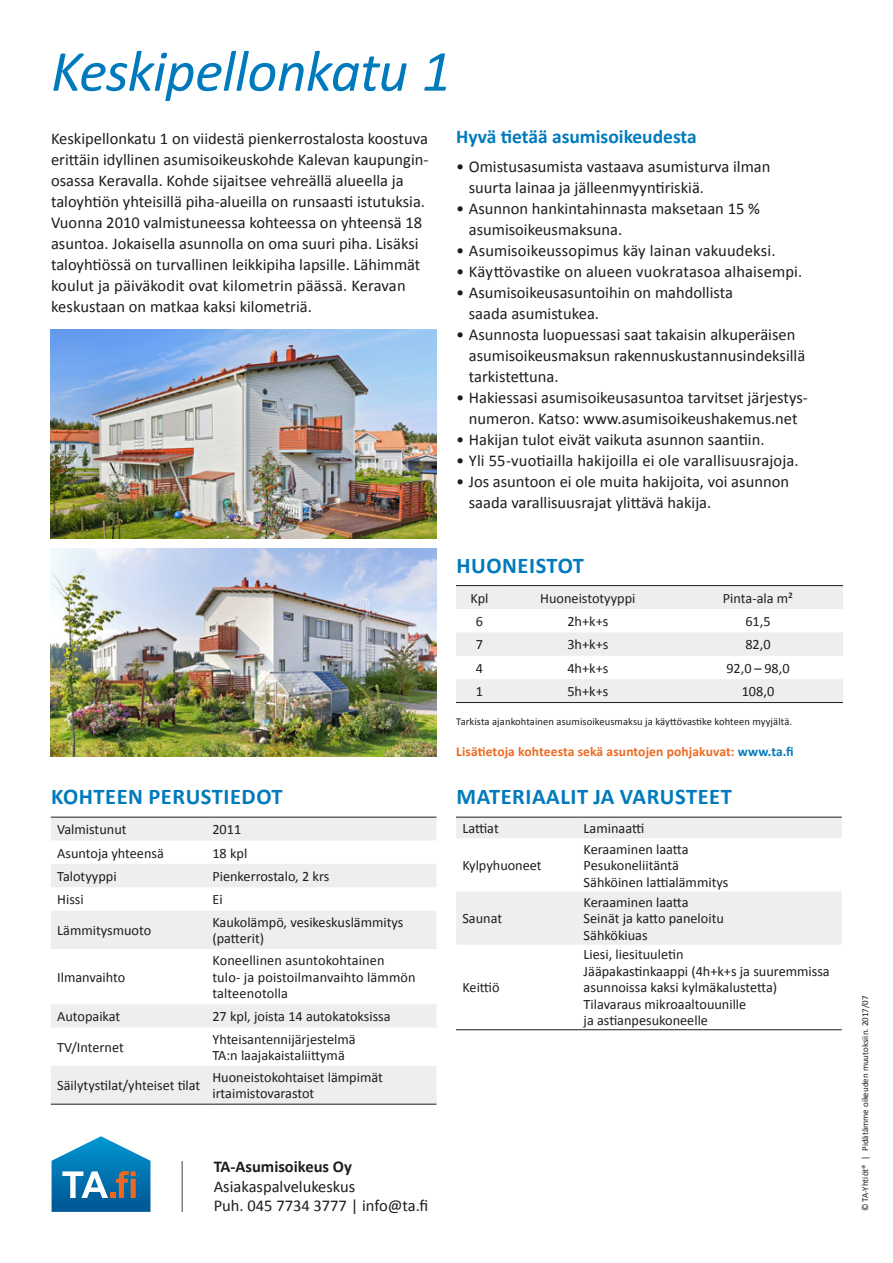
<style>
.page{position:relative;width:893px;height:1263px;background:#fff}
.page>*{position:absolute;margin:0;border:0;box-sizing:border-box;transform-origin:0 0}
.Otsikko1{font:italic 58.5px "Calibri";letter-spacing:-.02em;color:#007abc}
.Otsikko_2{font:700 22.5px "Calibri";letter-spacing:.025em;color:#007abc}
.Väliotsikko{font:700 19.5px "Calibri";color:#007abc}
.leipis_bullets{font:16.5px/21px "Calibri";color:#1d1d1b}
.leipis{font:16.5px/21px "Calibri";color:#1d1d1b}
.yhteystiedot{font:16.5px "Calibri";color:#1d1d1b}
.yhteystiedot-2{font:700 16.5px "Calibri";color:#1d1d1b}
.taulukko_vasen_tasa{font:14.25px/16.5px "Calibri";color:#1d1d1b}
.taulukko_keskitetty{font:14.25px "Calibri";color:#1d1d1b}
.teksti_7pt{font:700 13.5px "Calibri";letter-spacing:.01em;color:#ed6921}
.teksti_7pt-2{font:10.5px "Calibri";letter-spacing:.01em;color:#1d1d1b}
.teksti_6pt{font:9px "Calibri";color:#1d1d1b}
.s1{color:#007abc}
</style>
<div class="page">
<svg style="left:456px;top:816px;width:386px;height:1px"></svg>
<svg style="left:456px;top:818px;width:386px;height:127px;fill:#eee"></svg>
<hr style="left:456px;top:817px;width:128px;height:1px;background:#1d1d1b">
<hr style="left:584px;top:817px;width:258px;height:1px;background:#1d1d1b">
<hr style="left:456px;top:1029px;width:128px;height:1px;background:#1d1d1b">
<hr style="left:584px;top:1029px;width:258px;height:1px;background:#1d1d1b">
<svg style="left:456px;top:586px;width:387px;height:116px"></svg>
<hr style="left:456px;top:585px;width:47px;height:1px;background:#1d1d1b">
<hr style="left:503px;top:585px;width:170px;height:1px;background:#1d1d1b">
<hr style="left:673px;top:585px;width:170px;height:1px;background:#1d1d1b">
<hr style="left:456px;top:702px;width:47px;height:1px;background:#1d1d1b">
<hr style="left:503px;top:702px;width:170px;height:1px;background:#1d1d1b">
<hr style="left:673px;top:702px;width:170px;height:1px;background:#1d1d1b">
<svg style="left:51px;top:818px;width:385px;height:286px;fill:#f2f2f2"></svg>
<hr style="left:51px;top:817px;width:161px;height:1px;background:#1d1d1b">
<hr style="left:212px;top:817px;width:224px;height:1px;background:#1d1d1b">
<hr style="left:51px;top:1104px;width:161px;height:1px;background:#1d1d1b">
<hr style="left:212px;top:1104px;width:224px;height:1px;background:#1d1d1b">
<img style="left:51px;top:330px;width:386px;height:208px">
<img style="left:51px;top:548px;width:386px;height:208px">
<svg style="left:52px;top:1136px;width:98px;height:76px"></svg>
<hr style="left:182px;top:1161px;width:1px;height:51px;background:#7c7b7b">
<p class="Otsikko1" style="left:51px;top:31px;width:402px">Keskipellonkatu 1</p>
<p class="leipis" style="left:51px;top:128px;width:379px">Keskipellonkatu 1 on viidestä pienkerrostalosta koostuva erittäin idyllinen asumisoikeuskohde Kalevan kaupungin&shy;osassa Keravalla. Kohde sijaitsee vehreällä alueella ja taloyhtiön yhteisillä piha-alueilla on runsaasti istutuksia.<br>Vuonna 2010 valmistuneessa kohteessa on yhteensä 18 asuntoa. Jokaisella asunnolla on oma suuri piha. Lisäksi taloyhtiössä on turvallinen leikkipiha lapsille. Lähimmät koulut ja päiväkodit ovat kilometrin päässä. Keravan keskustaan on matkaa kaksi kilometriä.</p>
<p class="Väliotsikko" style="left:456px;top:124px;width:242px">Hyvä tietää asumisoikeudesta</p>
<p class="leipis_bullets" style="left:469px;top:156px;width:303px;text-indent:-13px">• Omistusasumista vastaava asumisturva ilman suurta lainaa ja jälleenmyyntiriskiä.</p>
<p class="leipis_bullets" style="left:469px;top:198px;width:293px;text-indent:-13px">• Asunnon hankintahinnasta maksetaan 15 % asumisoikeusmaksuna.</p>
<p class="leipis_bullets" style="left:456px;top:240px;width:321px">• Asumisoikeussopimus käy lainan vakuudeksi.</p>
<p class="leipis_bullets" style="left:456px;top:261px;width:348px">• Käyttövastike on alueen vuokratasoa alhaisempi.</p>
<p class="leipis_bullets" style="left:469px;top:282px;width:266px;text-indent:-13px">• Asumisoikeusasuntoihin on mahdollista saada asumistukea.</p>
<p class="leipis_bullets" style="left:469px;top:324px;width:338px;text-indent:-13px">• Asunnosta luopuessasi saat takaisin alkuperäisen asumisoikeusmaksun rakennuskustannusindeksillä tarkistettuna.</p>
<p class="leipis_bullets" style="left:456px;top:387px;width:353px;text-align:center">• Hakiessasi asumisoikeusasuntoa tarvitset järjestys&shy;numeron. Katso: www.asumisoikeushakemus.net</p>
<p class="leipis_bullets" style="left:456px;top:429px;width:310px">• Hakijan tulot eivät vaikuta asunnon saantiin.</p>
<p class="leipis_bullets" style="left:456px;top:450px;width:344px">• Yli 55-vuotiailla hakijoilla ei ole varallisuusrajoja.</p>
<p class="leipis_bullets" style="left:469px;top:471px;width:322px;text-indent:-13px">• Jos asuntoon ei ole muita hakijoita, voi asunnon saada varallisuusrajat ylittävä hakija.</p>
<p class="Otsikko_2" style="left:51px;top:782px;width:233px">KOHTEEN PERUSTIEDOT</p>
<p class="taulukko_vasen_tasa" style="left:57px;top:821px;width:71px">Valmistunut</p>
<p class="taulukko_vasen_tasa" style="left:212px;top:821px;width:30px">2011</p>
<p class="taulukko_vasen_tasa" style="left:57px;top:845px;width:108px">Asuntoja yhteensä</p>
<p class="taulukko_vasen_tasa" style="left:212px;top:845px;width:36px">18 kpl</p>
<p class="taulukko_vasen_tasa" style="left:57px;top:868px;width:61px">Talotyyppi</p>
<p class="taulukko_vasen_tasa" style="left:212px;top:868px;width:118px">Pienkerrostalo, 2 krs</p>
<p class="taulukko_vasen_tasa" style="left:57px;top:891px;width:28px">Hissi</p>
<p class="taulukko_vasen_tasa" style="left:212px;top:891px;width:12px">Ei</p>
<p class="taulukko_vasen_tasa" style="left:57px;top:922px;width:96px">Lämmitysmuoto</p>
<p class="taulukko_vasen_tasa" style="left:212px;top:914px;width:193px">Kaukolämpö, vesikeskuslämmitys (patterit)</p>
<p class="taulukko_vasen_tasa" style="left:57px;top:969px;width:70px">Ilmanvaihto</p>
<p class="taulukko_vasen_tasa" style="left:212px;top:952px;width:205px">Koneellinen asuntokohtainen<br>tulo- ja poistoilmanvaihto lämmön talteenotolla</p>
<p class="taulukko_vasen_tasa" style="left:57px;top:1008px;width:65px">Autopaikat</p>
<p class="taulukko_vasen_tasa" style="left:212px;top:1008px;width:180px">27 kpl, joista 14 autokatoksissa</p>
<p class="taulukko_vasen_tasa" style="left:57px;top:1039px;width:68px">TV/Internet</p>
<p class="taulukko_vasen_tasa" style="left:212px;top:1031px;width:145px">Yhteisantennijärjestelmä</p>
<p class="taulukko_vasen_tasa" style="left:212px;top:1047px;width:134px">TA:n laajakaistaliittymä</p>
<p class="taulukko_vasen_tasa" style="left:57px;top:1077px;width:145px">Säilytystilat/yhteiset tilat</p>
<p class="taulukko_vasen_tasa" style="left:212px;top:1069px;width:172px">Huoneistokohtaiset lämpimät</p>
<p class="taulukko_vasen_tasa" style="left:212px;top:1085px;width:103px">irtaimistovarastot</p>
<p class="Otsikko_2" style="left:456px;top:551px;width:129px">HUONEISTOT</p>
<p class="taulukko_keskitetty" style="left:470px;top:589px;width:19px">Kpl</p>
<p class="taulukko_keskitetty" style="left:540px;top:589px;width:97px">Huoneistotyyppi</p>
<p class="taulukko_keskitetty" style="left:723px;top:589px;width:72px">Pinta-ala m²</p>
<p class="taulukko_keskitetty" style="left:476px;top:612px;width:9px">6</p>
<p class="taulukko_keskitetty" style="left:567px;top:612px;width:42px">2h+k+s</p>
<p class="taulukko_keskitetty" style="left:745px;top:612px;width:27px">61,5</p>
<p class="taulukko_keskitetty" style="left:476px;top:636px;width:9px">7</p>
<p class="taulukko_keskitetty" style="left:567px;top:636px;width:42px">3h+k+s</p>
<p class="taulukko_keskitetty" style="left:745px;top:636px;width:27px">82,0</p>
<p class="taulukko_keskitetty" style="left:476px;top:659px;width:9px">4</p>
<p class="taulukko_keskitetty" style="left:567px;top:659px;width:42px">4h+k+s</p>
<p class="taulukko_keskitetty" style="left:726px;top:659px;width:65px">92,0 – 98,0</p>
<p class="taulukko_keskitetty" style="left:476px;top:682px;width:9px">1</p>
<p class="taulukko_keskitetty" style="left:567px;top:682px;width:42px">5h+k+s</p>
<p class="taulukko_keskitetty" style="left:742px;top:682px;width:34px">108,0</p>
<p class="teksti_7pt-2" style="left:456px;top:715px;width:337px">Tarkista ajankohtainen asumisoikeusmaksu ja käyttövastike kohteen myyjältä.</p>
<p class="teksti_7pt" style="left:456px;top:743px;width:339px">Lisätietoja kohteesta sekä asuntojen pohjakuvat: <span class="s1">www.ta.fi</span></p>
<p class="Otsikko_2" style="left:456px;top:782px;width:277px">MATERIAALIT JA VARUSTEET</p>
<p class="taulukko_vasen_tasa" style="left:462px;top:820px;width:38px">Lattiat</p>
<p class="taulukko_vasen_tasa" style="left:584px;top:820px;width:62px">Laminaatti</p>
<p class="taulukko_vasen_tasa" style="left:462px;top:857px;width:81px">Kylpyhuoneet</p>
<p class="taulukko_vasen_tasa" style="left:584px;top:841px;width:106px">Keraaminen laatta</p>
<p class="taulukko_vasen_tasa" style="left:584px;top:857px;width:97px">Pesukoneliitäntä</p>
<p class="taulukko_vasen_tasa" style="left:584px;top:874px;width:146px">Sähköinen lattialämmitys</p>
<p class="taulukko_vasen_tasa" style="left:462px;top:910px;width:41px">Saunat</p>
<p class="taulukko_vasen_tasa" style="left:462px;top:979px;width:39px">Keittiö</p>
<p class="taulukko_vasen_tasa" style="left:584px;top:894px;width:106px">Keraaminen laatta</p>
<p class="taulukko_vasen_tasa" style="left:584px;top:910px;width:142px">Seinät ja katto paneloitu</p>
<p class="taulukko_vasen_tasa" style="left:584px;top:927px;width:65px">Sähkökiuas</p>
<p class="taulukko_vasen_tasa" style="left:584px;top:946px;width:101px">Liesi, liesituuletin</p>
<p class="taulukko_vasen_tasa" style="left:584px;top:963px;width:248px">Jääpakastinkaappi (4h+k+s ja suuremmissa asunnoissa kaksi kylmäkalustetta)</p>
<p class="taulukko_vasen_tasa" style="left:584px;top:996px;width:164px">Tilavaraus mikroaaltouunille ja astianpesukoneelle</p>
<p class="yhteystiedot-2" style="left:214px;top:1156px;width:140px">TA-Asumisoikeus Oy</p>
<p class="yhteystiedot" style="left:214px;top:1175px;width:143px">Asiakaspalvelukeskus</p>
<p class="yhteystiedot" style="left:214px;top:1195px;width:216px">Puh. 045 7734 3777 | info@ta.fi</p>
<p class="teksti_6pt" style="left:859px;top:1211px;width:217px;rotate:-90deg">© TA-Yhtiöt® | Pidätämme oikeuden muutoksiin. 2017/07</p>
</div>
